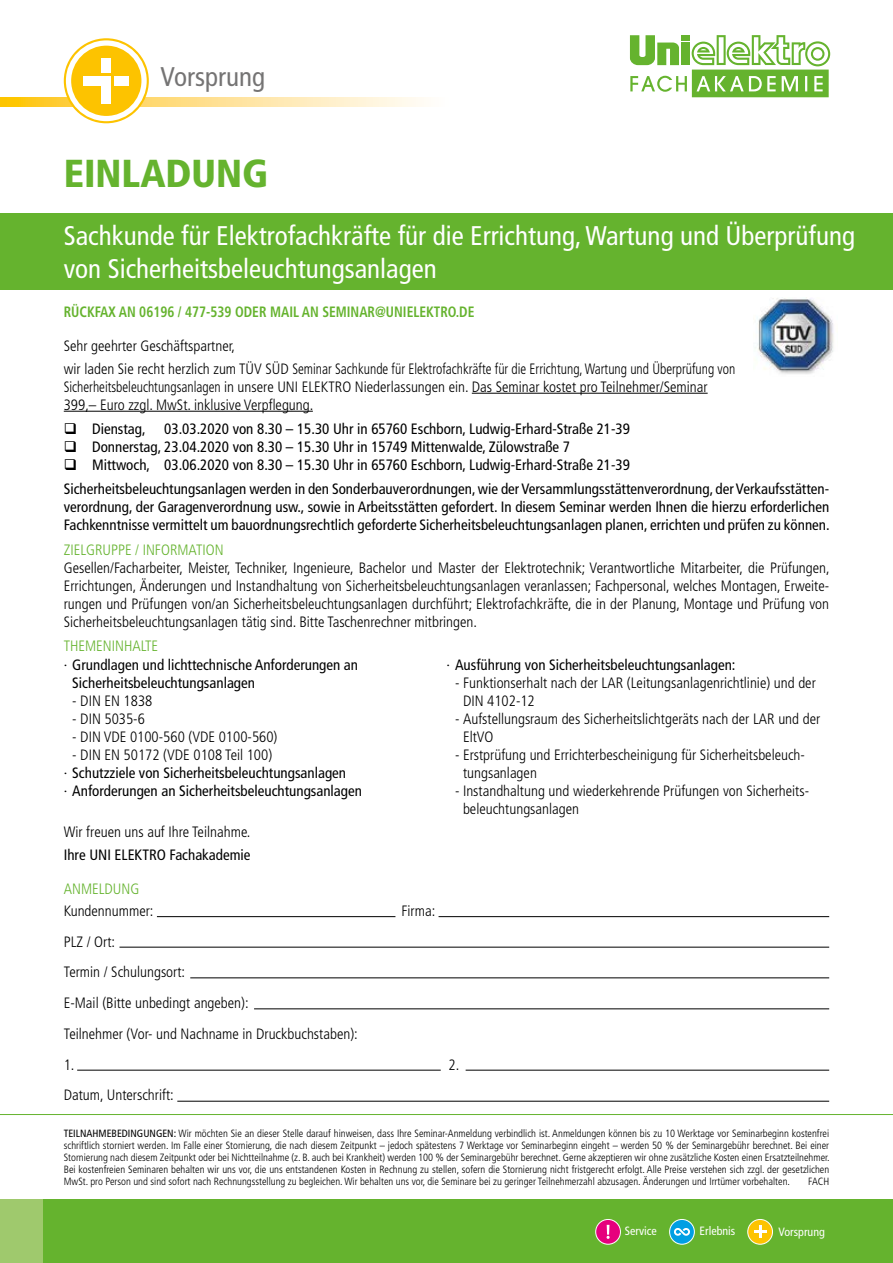
<style>
.page{position:relative;width:893px;height:1263px;background:#fff}
.page>*{position:absolute;margin:0;border:0;box-sizing:border-box;transform-origin:0 0}
.t1{font:900 condensed 39px "Frutiger LT";color:#65b32e}
.t2{font:condensed 27px/32.4px "Frutiger LT";color:#fff}
.t3{font:condensed 27px "Frutiger LT";color:#757474}
.t4{font:300 condensed 15px/18px "Frutiger LT";color:#000}
.t5{font:condensed 15px/18px "Frutiger LT";color:#000}
.t6{font:300 condensed 15px/18px "Frutiger LT";color:#000;scale:.9 1}
.t7{font:700 condensed 15px "Frutiger LT";color:#65b32e;scale:.9 1}
.t8{font:300 condensed 15px "Frutiger LT";color:#65b32e}
.t9{font:condensed 12px "Frutiger LT";color:#fff}
.t10{font:300 condensed 10.5px/12px "Frutiger LT";color:#000;text-align:justify}
.s1{font-weight:300}
.s2{font-weight:400}
</style>
<div class="page">
<svg style="left:630px;top:35px;width:200px;height:62px"></svg>
<div style="left:0;top:213px;width:893px;height:77px;background:#65b32e"></div>
<svg style="left:0;top:98px;width:424px;height:8px;background:#fee294"></svg>
<svg style="left:64px;top:38px;width:85px;height:85px;background:#fdcd2b"></svg>
<div style="left:66px;top:40px;width:81px;height:81px;border:5px solid #fff;border-radius:50%"></div>
<div style="left:83px;top:76px;width:28px;height:9px;background:#fff"></div>
<div style="left:115px;top:76px;width:14px;height:9px;background:#fff"></div>
<div style="left:102px;top:76px;width:9px;height:28px;background:#fff"></div>
<div style="left:102px;top:58px;width:9px;height:15px;background:#fff"></div>
<div style="left:32px;top:1199px;width:861px;height:64px;background:#65b32e"></div>
<div style="left:0;top:1199px;width:43px;height:64px;background:#9fc96d"></div>
<hr style="left:0;top:1114px;width:893px;height:1px;background:#65b32e">
<div style="left:596px;top:1219px;width:24px;height:25px;background:#e6007d;border-radius:50%"></div>
<div style="left:595px;top:1219px;width:26px;height:25px;border:1px solid #fff;border-radius:50%"></div>
<svg style="left:607px;top:1225px;width:3px;height:14px"></svg>
<div style="left:670px;top:1219px;width:24px;height:25px;background:#009fe3;border-radius:50%"></div>
<div style="left:669px;top:1219px;width:26px;height:25px;border:1px solid #fff;border-radius:50%"></div>
<svg style="left:674px;top:1228px;width:16px;height:8px"></svg>
<div style="left:748px;top:1219px;width:24px;height:25px;background:#fdc300;border-radius:50%"></div>
<div style="left:747px;top:1219px;width:26px;height:25px;border:1px solid #fff;border-radius:50%"></div>
<svg style="left:754px;top:1225px;width:13px;height:13px"></svg>
<img style="left:755px;top:298px;width:79px;height:76px">
<hr style="left:472px;top:393px;width:236px;height:1px;background:#000">
<hr style="left:64px;top:411px;width:249px;height:1px;background:#000">
<hr style="left:157px;top:916px;width:238px;height:1px;background:#000">
<hr style="left:439px;top:916px;width:390px;height:1px;background:#000">
<hr style="left:119px;top:947px;width:710px;height:1px;background:#000">
<hr style="left:190px;top:977px;width:639px;height:1px;background:#000">
<hr style="left:77px;top:1070px;width:364px;height:1px;background:#000">
<hr style="left:466px;top:1070px;width:363px;height:1px;background:#000">
<hr style="left:177px;top:1101px;width:652px;height:1px;background:#000">
<hr style="left:254px;top:1008px;width:575px;height:1px;background:#000">
<h2 class="t3" style="left:161px;top:61px;width:106px">Vorsprung</h2>
<h1 class="t1" style="left:64px;top:150px;width:206px">EINLADUNG</h1>
<h2 class="t2" style="left:64px;top:220px;width:793px">Sachkunde für Elektrofachkräfte für die Errichtung, Wartung und Überprüfung von Sicherheitsbeleuchtungsanlagen</h2>
<p class="t7" style="left:64px;top:303px;width:458px">RÜCKFAX AN 06196 / 477-539 ODER MAIL AN SEMINAR@UNIELEKTRO.DE</p>
<p class="t4" style="left:64px;top:335px;width:673px;line-height:22.2px">Sehr geehrter Geschäftspartner,<br>wir laden Sie recht herzlich zum TÜV SÜD Seminar Sachkunde für Elektrofachkräfte für die Errichtung, Wartung und Überprüfung von</p>
<p class="t6" style="left:64px;top:378px;width:717px">Sicherheitsbeleuchtungsanlagen in unsere UNI ELEKTRO Niederlassungen ein. Das Seminar kostet pro Teilnehmer/Seminar<br>399,– Euro zzgl. MwSt. inklusive Verpflegung.</p>
<p class="t5" style="left:64px;top:420px;width:568px">❑ Dienstag, 03.03.2020 von 8.30 – 15.30 Uhr in 65760 Eschborn, Ludwig-Erhard-Straße 21-39</p>
<p class="t5" style="left:64px;top:438px;width:508px">❑ Donnerstag, 23.04.2020 von 8.30 – 15.30 Uhr in 15749 Mittenwalde, Zülowstraße 7</p>
<p class="t5" style="left:64px;top:453px;width:767px;line-height:24.3px">❑ Mittwoch, 03.06.2020 von 8.30 – 15.30 Uhr in 65760 Eschborn, Ludwig-Erhard-Straße 21-39<br>Sicherheitsbeleuchtungsanlagen werden in den Sonderbauverordnungen, wie der Versammlungsstättenverordnung, der Verkaufsstätten-</p>
<p class="t5" style="left:64px;top:498px;width:767px">verordnung, der Garagenverordnung usw., sowie in Arbeitsstätten gefordert. In diesem Seminar werden Ihnen die hierzu erforderlichen<br>Fachkenntnisse vermittelt um bauordnungsrechtlich geforderte Sicherheitsbeleuchtungsanlagen planen, errichten und prüfen zu können.</p>
<p class="t8" style="left:64px;top:541px;width:162px">ZIELGRUPPE / INFORMATION</p>
<p class="t4" style="left:64px;top:559px;width:767px;text-align:justify">Gesellen/Facharbeiter, Meister, Techniker, Ingenieure, Bachelor und Master der Elektrotechnik; Verantwortliche Mitarbeiter, die Prüfungen, Errichtungen, Änderungen und Instandhaltung von Sicherheitsbeleuchtungsanlagen veranlassen; Fachpersonal, welches Montagen, Erweite&shy;rungen und Prüfungen von/an Sicherheitsbeleuchtungsanlagen durchführt; Elektrofachkräfte, die in der Planung, Montage und Prüfung von Sicherheitsbeleuchtungsanlagen tätig sind. Bitte Taschenrechner mitbringen.</p>
<p class="t8" style="left:64px;top:637px;width:96px">THEMENINHALTE</p>
<p class="t5" style="left:72px;top:656px;width:287px;text-indent:-9px"><span class="s1">·</span> Grundlagen und lichttechnische Anforderungen an<br>Sicherheitsbeleuchtungsanlagen</p>
<p class="t4" style="left:72px;top:692px;width:82px">- DIN EN 1838</p>
<p class="t4" style="left:72px;top:710px;width:74px">- DIN 5035-6</p>
<p class="t4" style="left:72px;top:728px;width:207px">- DIN VDE 0100-560 (VDE 0100-560)</p>
<p class="t5" style="left:64px;top:746px;width:300px;text-indent:9px"><span class="s1">- DIN EN 50172 (VDE 0108 Teil 100)<br>·</span> Schutzziele von Sicherheitsbeleuchtungsanlagen<br><span class="s1">·</span> Anforderungen an Sicherheitsbeleuchtungsanlagen</p>
<p class="t4" style="left:64px;top:823px;width:188px">Wir freuen uns auf Ihre Teilnahme.</p>
<p class="t5" style="left:64px;top:845px;width:188px">Ihre UNI ELEKTRO Fachakademie</p>
<p class="t8" style="left:64px;top:880px;width:77px">ANMELDUNG</p>
<p class="t4" style="left:64px;top:902px;width:91px">Kundennummer:</p>
<p class="t4" style="left:401px;top:902px;width:35px">Firma:</p>
<p class="t4" style="left:64px;top:926px;width:296px;line-height:30.8px">PLZ / Ort:<br>Termin / Schulungsort:<br>E-Mail (Bitte unbedingt angeben):<br>Teilnehmer (Vor- und Nachname in Druckbuchstaben):<br>1.</p>
<p class="t4" style="left:64px;top:1086px;width:111px">Datum, Unterschrift:</p>
<p class="t5" style="left:446px;top:656px;width:291px"><span class="s1">·</span> Ausführung von Sicherheitsbeleuchtungsanlagen:</p>
<p class="t4" style="left:463px;top:674px;width:354px;text-indent:-8px">- Funktionserhalt nach der LAR (Leitungsanlagenrichtlinie) und der<br>DIN 4102-12</p>
<p class="t4" style="left:463px;top:710px;width:359px;text-indent:-8px">- Aufstellungsraum des Sicherheitslichtgeräts nach der LAR und der<br>EltVO</p>
<p class="t4" style="left:463px;top:746px;width:343px;text-indent:-8px">- Erstprüfung und Errichterbescheinigung für Sicherheitsbeleuch&shy;tungsanlagen</p>
<p class="t4" style="left:463px;top:782px;width:348px;text-indent:-8px">- Instandhaltung und wiederkehrende Prüfungen von Sicherheits&shy;beleuchtungsanlagen</p>
<p class="t4" style="left:449px;top:1056px;width:12px">2.</p>
<p class="t10" style="left:64px;top:1127px;width:767px"><span class="s2">TEILNAHMEBEDINGUNGEN:</span> Wir möchten Sie an dieser Stelle darauf hinweisen, dass Ihre Seminar-Anmeldung verbindlich ist. Anmeldungen können bis zu 10 Werktage vor Seminarbeginn kostenfrei schriftlich storniert werden. Im Falle einer Stornierung, die nach diesem Zeitpunkt – jedoch spätestens 7 Werktage vor Seminarbeginn eingeht – werden 50 % der Seminargebühr berechnet. Bei einer Stornierung nach diesem Zeitpunkt oder bei Nichtteilnahme (z. B. auch bei Krankheit) werden 100 % der Seminargebühr berechnet. Gerne akzeptieren wir ohne zusätzliche Kosten einen Ersatzteilnehmer.<br>Bei kostenfreien Seminaren behalten wir uns vor, die uns entstandenen Kosten in Rechnung zu stellen, sofern die Stornierung nicht fristgerecht erfolgt. Alle Preise verstehen sich zzgl. der gesetzlichen MwSt. pro Person und sind sofort nach Rechnungsstellung zu begleichen. Wir behalten uns vor, die Seminare bei zu geringer Teilnehmerzahl abzusagen. Änderungen und Irrtümer vorbehalten.</p>
<p class="t10" style="left:808px;top:1175px;width:22px">FACH</p>
<p class="t9" style="left:625px;top:1224px;width:33px">Service</p>
<p class="t9" style="left:700px;top:1224px;width:37px">Erlebnis</p>
<p class="t9" style="left:778px;top:1225px;width:48px">Vorsprung</p>
</div>
